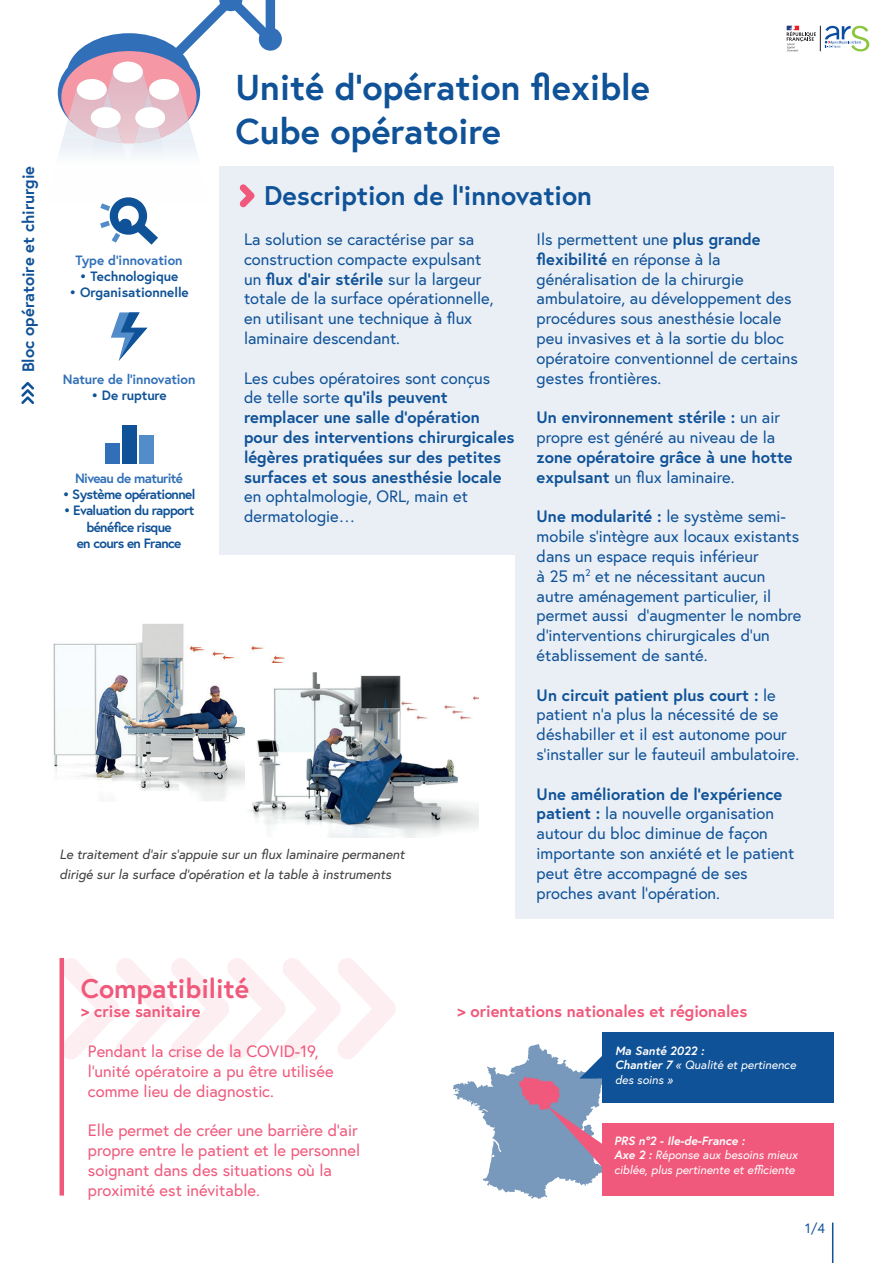
<style>
.page{position:relative;width:893px;height:1263px;background:#fff}
.page>*{position:absolute;margin:0;border:0;box-sizing:border-box;transform-origin:0 0}
.t1{font:700 36px/43.2px "Europa";color:#0f5297}
.t2{font:700 27px "Europa";color:#0f5297}
.t3{font:700 27px "Europa";color:#f0597b}
.t4{font:16.5px/19.8px "Europa";color:#0f5297}
.t5{font:700 16.5px/19.8px "Europa";color:#0f5297}
.t6{font:16.5px/19.8px "Europa";color:#f0597b}
.t7{font:700 16.5px "Europa";color:#f0597b}
.t8{font:italic 13.5px/19.8px "Europa";color:#3e3e3f}
.t9{font:700 13.5px/16.2px "Europa";letter-spacing:-.045em;color:#0f5297;text-align:center}
.t10{font:700 13.5px "Europa";letter-spacing:-.01em;color:#3170b8}
.t11{font:700 13.5px "Europa";color:#0f5297}
.t12{font:700 13.5px "Europa";letter-spacing:-.045em;color:#3170b8}
.t13{font:700 13.5px "Europa";letter-spacing:-.01em;color:#0f5297}
.t14{font:13.5px "Europa";color:#0f5297}
.t15{font:italic 12px/14.4px "Europa";color:#fff}
.s1{font-weight:700}
.s2{font-weight:400}
</style>
<div class="page">
<svg style="left:100px;top:206px;width:58px;height:39px"></svg>
<svg style="left:111px;top:312px;width:36px;height:49px"></svg>
<div style="left:105px;top:443px;width:15px;height:20px;background:#3170b8"></div>
<div style="left:122px;top:425px;width:15px;height:38px;background:#0f5297"></div>
<div style="left:139px;top:435px;width:15px;height:28px;background:#528cc9"></div>
<div style="left:602px;top:1122px;width:231px;height:73px;background:#f0597b"></div>
<div style="left:602px;top:1033px;width:231px;height:70px;background:#0f5297"></div>
<svg style="left:453px;top:1043px;width:152px;height:156px"></svg>
<div style="left:219px;top:166px;width:614px;height:752px;background:#eaeff6"></div>
<svg style="left:239px;top:184px;width:16px;height:23px"></svg>
<hr style="left:60px;top:958px;width:4px;height:237px;background:#f0597b">
<svg style="left:64px;top:958px;width:332px;height:101px"></svg>
<div style="left:259px;top:28px;width:23px;height:23px;background:#3170b8;border-radius:50%"></div>
<img style="left:139px;top:142px;width:58px;height:64px">
<img style="left:121px;top:142px;width:55px;height:48px">
<img style="left:134px;top:142px;width:27px;height:1px">
<img style="left:59px;top:142px;width:62px;height:64px">
<svg style="left:58px;top:0;width:218px;height:142px"></svg>
<img style="left:68px;top:88px;width:40px;height:49px">
<img style="left:95px;top:91px;width:27px;height:52px">
<img style="left:117px;top:190px;width:22px;height:16px">
<div style="left:135px;top:107px;width:30px;height:21px;background:#fff;border-radius:50%"></div>
<div style="left:91px;top:107px;width:30px;height:21px;background:#fff;border-radius:50%"></div>
<div style="left:77px;top:79px;width:30px;height:21px;background:#fff;border-radius:50%"></div>
<div style="left:113px;top:62px;width:30px;height:21px;background:#fff;border-radius:50%"></div>
<div style="left:149px;top:79px;width:30px;height:21px;background:#fff;border-radius:50%"></div>
<svg style="left:21px;top:382px;width:13px;height:22px"></svg>
<hr style="left:832px;top:1222px;width:1px;height:41px;background:#0f5297">
<svg style="left:787px;top:26px;width:82px;height:25px"></svg>
<div style="left:0;top:556px;width:515px;height:382px;background:#fff"></div>
<img style="left:53px;top:624px;width:231px;height:176px">
<img style="left:246px;top:663px;width:232px;height:174px">
<p class="t5" style="left:18px;top:372px;width:208px;rotate:-90deg">Bloc opératoire et chirurgie</p>
<h1 class="t1" style="left:235px;top:65px;width:416px">Unité d’opération flexible<br>Cube opératoire</h1>
<h2 class="t2" style="left:264px;top:178px;width:329px">Description de l’innovation</h2>
<p class="t10" style="left:75px;top:251px;width:109px">Type d’innovation</p>
<p class="t11" style="left:80px;top:267px;width:100px">• Technologique</p>
<p class="t11" style="left:69px;top:283px;width:121px">• Organisationnelle</p>
<p class="t10" style="left:63px;top:370px;width:134px">Nature de l’innovation</p>
<p class="t13" style="left:92px;top:386px;width:77px">• De rupture</p>
<p class="t12" style="left:75px;top:469px;width:110px">Niveau de maturité</p>
<p class="t9" style="left:63px;top:486px;width:134px">• Système opérationnel</p>
<p class="t9" style="left:64px;top:502px;width:132px">• Evaluation du rapport bénéfice risque<br>en cours en France</p>
<p class="t4" style="left:244px;top:229px;width:251px">La solution se caractérise par sa construction compacte expulsant un <span class="s1">flux d’air stérile</span> sur la largeur totale de la surface opérationnelle, en utilisant une technique à flux laminaire descendant.</p>
<p class="t5" style="left:244px;top:367px;width:272px"><span class="s2">Les cubes opératoires sont conçus<br>de telle sorte</span> qu’ils peuvent remplacer une salle d’opération pour des interventions chirurgicales légères pratiquées sur des petites surfaces et sous anesthésie locale</p>
<p class="t4" style="left:244px;top:486px;width:225px">en ophtalmologie, ORL, main et dermatologie…</p>
<p class="t8" style="left:60px;top:844px;width:346px">Le traitement d’air s’appuie sur un flux laminaire permanent dirigé sur la surface d’opération et la table à instruments</p>
<p class="t4" style="left:537px;top:229px;width:263px">Ils permettent une <span class="s1">plus grande flexibilité</span> en réponse à la généralisation de la chirurgie ambulatoire, au développement des procédures sous anesthésie locale peu invasives et à la sortie du bloc opératoire conventionnel de certains gestes frontières.</p>
<p class="t4" style="left:537px;top:407px;width:245px"><span class="s1">Un environnement stérile :</span> un air propre est généré au niveau de la</p>
<p class="t5" style="left:537px;top:447px;width:257px">zone opératoire grâce à une hotte expulsant <span class="s2">un flux laminaire.</span></p>
<p class="t4" style="left:537px;top:506px;width:266px"><span class="s1">Une modularité :</span> le système semi&shy;mobile s’intègre aux locaux existants dans un espace requis inférieur<br>à 25 m<sup>2</sup> et ne nécessitant aucun autre aménagement particulier, il permet aussi d’augmenter le nombre d’interventions chirurgicales d’un établissement de santé.</p>
<p class="t4" style="left:537px;top:684px;width:264px"><span class="s1">Un circuit patient plus court :</span> le patient n’a plus la nécessité de se déshabiller et il est autonome pour s’installer sur le fauteuil ambulatoire.</p>
<p class="t4" style="left:537px;top:783px;width:259px"><span class="s1">Une amélioration de l’expérience patient :</span> la nouvelle organisation autour du bloc diminue de façon importante son anxiété et le patient peut être accompagné de ses proches avant l’opération.</p>
<h2 class="t3" style="left:81px;top:970px;width:170px">Compatibilité</h2>
<p class="t7" style="left:81px;top:1000px;width:121px">&gt; crise sanitaire</p>
<p class="t6" style="left:88px;top:1041px;width:247px">Pendant la crise de la COVID-19, l’unité opératoire a pu être utilisée comme lieu de diagnostic.</p>
<p class="t6" style="left:88px;top:1120px;width:274px">Elle permet de créer une barrière d’air propre entre le patient et le personnel soignant dans des situations où la proximité est inévitable.</p>
<p class="t7" style="left:457px;top:1000px;width:292px">&gt; orientations nationales et régionales</p>
<p class="t15" style="left:615px;top:1043px;width:182px"><span class="s1">Ma Santé 2022 :<br>Chantier 7</span> « Qualité et pertinence des soins »</p>
<p class="t15" style="left:614px;top:1133px;width:185px"><span class="s1">PRS n°2 - Ile-de-France :<br>Axe 2 :</span> Réponse aux besoins mieux ciblée, plus pertinente et efficiente</p>
<p class="t14" style="left:805px;top:1220px;width:21px">1/4</p>
</div>
